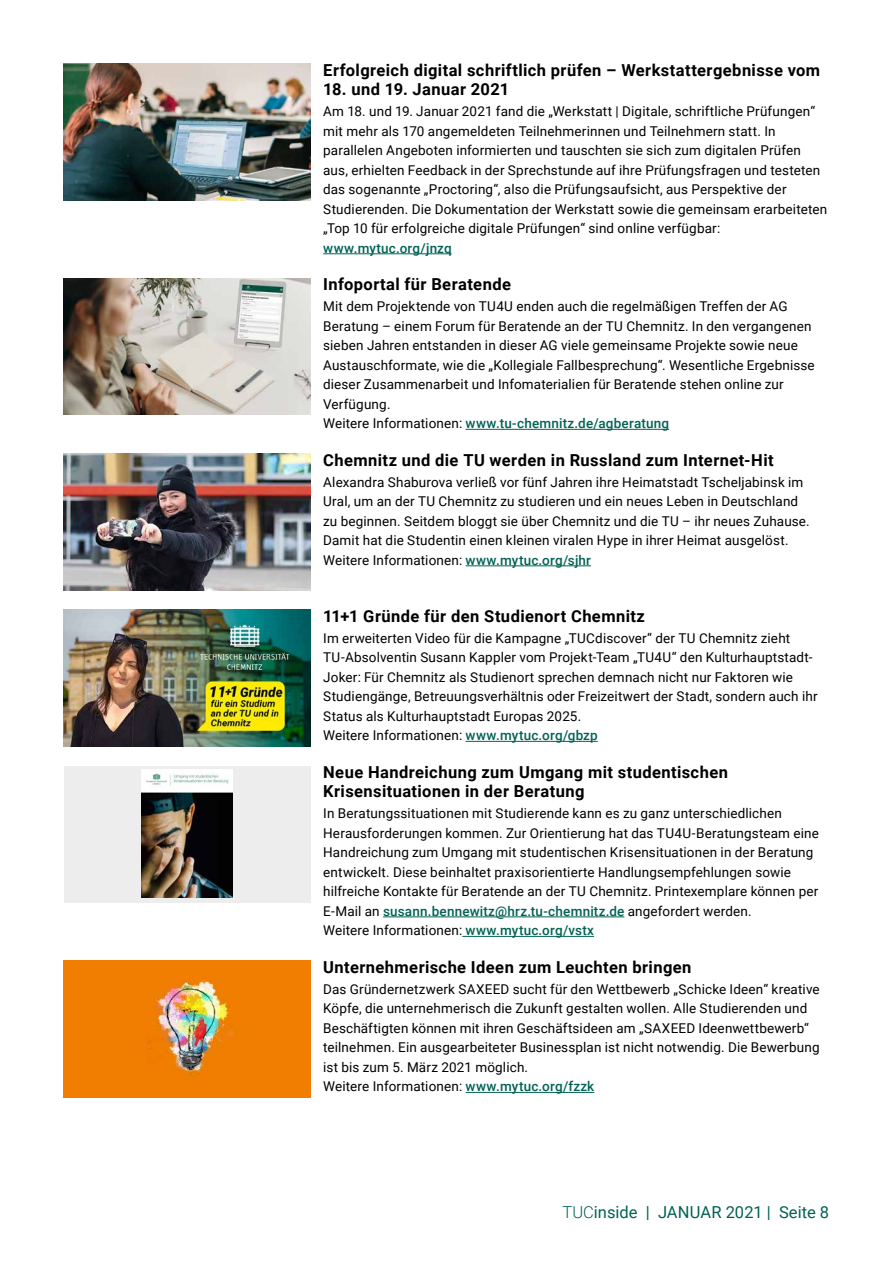
<style>
.page{position:relative;width:893px;height:1263px;background:#fff}
.page>*{position:absolute;margin:0;border:0;box-sizing:border-box;transform-origin:0 0}
.t1{font:700 16.5px/19.5px "Roboto";letter-spacing:.025em;color:#000}
.t2{font:16.5px "Roboto";color:#006254}
.t3{font:13.5px/19.5px "Roboto";letter-spacing:.01em;color:#000}
.t4{font:500 13.5px "Roboto";letter-spacing:.015em;color:#006254}
.s1{font-weight:500;color:#006254}
.s2{font-weight:300}
</style>
<div class="page">
<div style="left:64px;top:766px;width:246px;height:136px;background:#ededee"></div>
<img style="left:64px;top:64px;width:246px;height:136px">
<img style="left:64px;top:278px;width:246px;height:137px">
<img style="left:64px;top:454px;width:246px;height:136px">
<img style="left:64px;top:610px;width:246px;height:136px">
<hr style="left:323px;top:253px;width:129px;height:1px;background:#006254">
<hr style="left:466px;top:429px;width:203px;height:1px;background:#006254">
<hr style="left:466px;top:565px;width:125px;height:1px;background:#006254">
<hr style="left:466px;top:741px;width:132px;height:1px;background:#006254">
<hr style="left:383px;top:916px;width:241px;height:1px;background:#006254">
<hr style="left:462px;top:936px;width:132px;height:1px;background:#006254">
<hr style="left:466px;top:1092px;width:128px;height:1px;background:#006254">
<img style="left:141px;top:770px;width:92px;height:128px">
<img style="left:64px;top:961px;width:246px;height:136px">
<p class="t1" style="left:323px;top:60px;width:498px">Erfolgreich digital schriftlich prüfen – Werkstattergebnisse vom</p>
<p class="t1" style="left:323px;top:79px;width:188px">18. und 19. Januar 2021</p>
<p class="t3" style="left:323px;top:101px;width:506px">Am 18. und 19. Januar 2021 fand die „Werkstatt | Digitale, schriftliche Prüfungen“ mit mehr als 170 angemeldeten Teilnehmerinnen und Teilnehmern statt. In parallelen Angeboten informierten und tauschten sie sich zum digitalen Prüfen aus, erhielten Feedback in der Sprechstunde auf ihre Prüfungsfragen und testeten das sogenannte „Proctoring“, also die Prüfungsaufsicht, aus Perspektive der Studierenden. Die Dokumentation der Werkstatt sowie die gemeinsam erarbeiteten „Top 10 für erfolgreiche digitale Prüfungen“ sind online verfügbar:</p>
<p class="t4" style="left:323px;top:238px;width:130px">www.mytuc.org/jnzq</p>
<p class="t1" style="left:323px;top:274px;width:189px">Infoportal für Beratende</p>
<p class="t3" style="left:323px;top:296px;width:493px">Mit dem Projektende von TU4U enden auch die regelmäßigen Treffen der AG Beratung – einem Forum für Beratende an der TU Chemnitz. In den vergangenen sieben Jahren entstanden in dieser AG viele gemeinsame Projekte sowie neue Austauschformate, wie die „Kollegiale Fallbesprechung“. Wesentliche Ergebnisse dieser Zusammenarbeit und Infomaterialien für Beratende stehen online zur Verfügung.<br>Weitere Informationen: <span class="s1">www.tu-chemnitz.de/agberatung</span></p>
<p class="t1" style="left:323px;top:450px;width:452px">Chemnitz und die TU werden in Russland zum Internet-Hit</p>
<p class="t3" style="left:323px;top:472px;width:488px">Alexandra Shaburova verließ vor fünf Jahren ihre Heimatstadt Tscheljabinsk im Ural, um an der TU Chemnitz zu studieren und ein neues Leben in Deutschland zu beginnen. Seitdem bloggt sie über Chemnitz und die TU – ihr neues Zuhause.<br>Damit hat die Studentin einen kleinen viralen Hype in ihrer Heimat ausgelöst.<br>Weitere Informationen: <span class="s1">www.mytuc.org/sjhr</span></p>
<p class="t1" style="left:323px;top:606px;width:323px">11+1 Gründe für den Studienort Chemnitz</p>
<p class="t3" style="left:323px;top:628px;width:496px">Im erweiterten Video für die Kampagne „TUCdiscover“ der TU Chemnitz zieht TU-Absolventin Susann Kappler vom Projekt-Team „TU4U“ den Kulturhauptstadt-Joker: Für Chemnitz als Studienort sprechen demnach nicht nur Faktoren wie Studiengänge, Betreuungsverhältnis oder Freizeitwert der Stadt, sondern auch ihr Status als Kulturhauptstadt Europas 2025.<br>Weitere Informationen: <span class="s1">www.mytuc.org/gbzp</span></p>
<p class="t1" style="left:323px;top:762px;width:406px">Neue Handreichung zum Umgang mit studentischen<br>Krisensituationen in der Beratung</p>
<p class="t3" style="left:323px;top:803px;width:497px">In Beratungssituationen mit Studierende kann es zu ganz unterschiedlichen Herausforderungen kommen. Zur Orientierung hat das TU4U-Beratungsteam eine Handreichung zum Umgang mit studentischen Krisensituationen in der Beratung entwickelt. Diese beinhaltet praxisorientierte Handlungsempfehlungen sowie hilfreiche Kontakte für Beratende an der TU Chemnitz. Printexemplare können per E-Mail an <span class="s1">susann.bennewitz@hrz.tu-chemnitz.de</span> angefordert werden.<br>Weitere Informationen: <span class="s1">www.mytuc.org/vstx</span></p>
<p class="t1" style="left:323px;top:957px;width:370px">Unternehmerische Ideen zum Leuchten bringen</p>
<p class="t3" style="left:323px;top:979px;width:498px">Das Gründernetzwerk SAXEED sucht für den Wettbewerb „Schicke Ideen“ kreative Köpfe, die unternehmerisch die Zukunft gestalten wollen. Alle Studierenden und Beschäftigten können mit ihren Geschäftsideen am „SAXEED Ideenwettbewerb“ teilnehmen. Ein ausgearbeiteter Businessplan ist nicht notwendig. Die Bewerbung ist bis zum 5. März 2021 möglich.<br>Weitere Informationen: <span class="s1">www.mytuc.org/fzzk</span></p>
<p class="t2" style="left:563px;top:1201px;width:268px"><span class="s2">TUC</span>inside | JANUAR 2021 | Seite 8</p>
</div>
